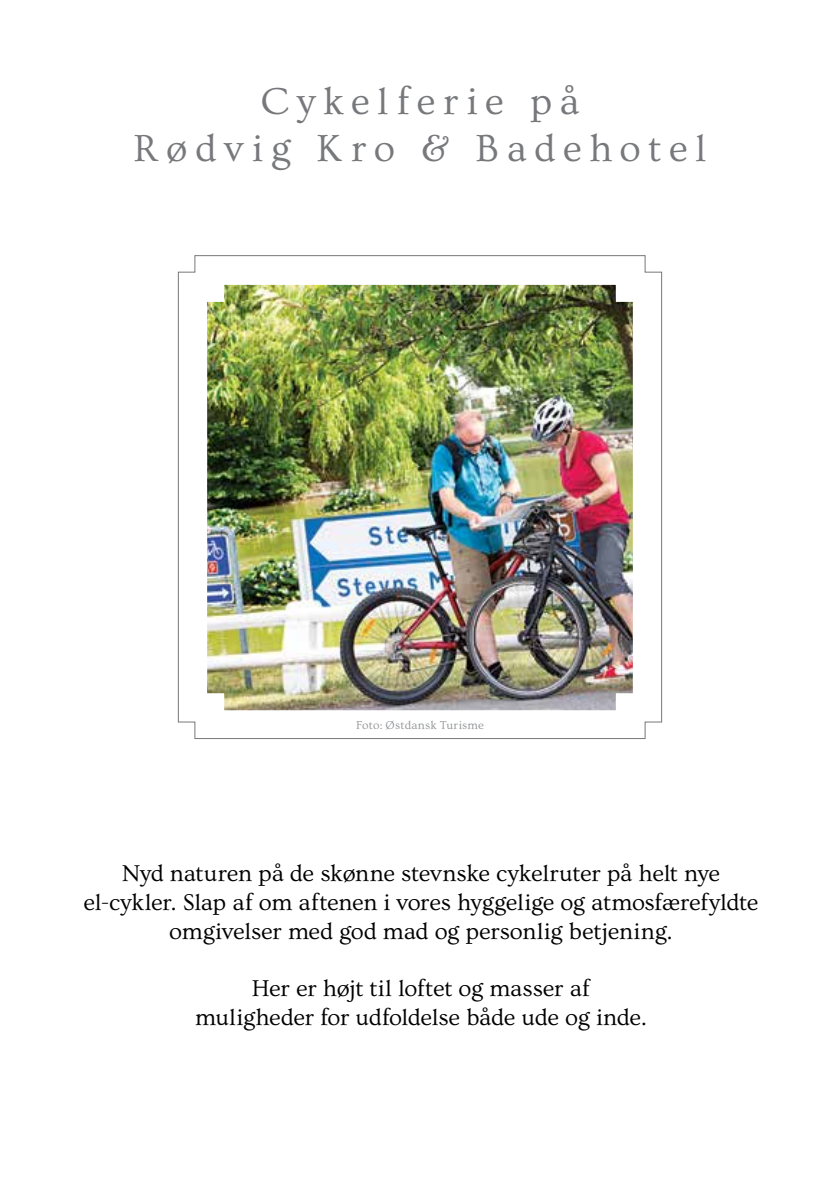
<style>
.page{position:relative;width:840px;height:1191px;background:#fff}
.page>*{position:absolute;margin:0;border:0;box-sizing:border-box;transform-origin:0 0}
.t1{font:39.4px/47.4px "Ovo";letter-spacing:.19em;color:#77787b;text-align:center}
.t2{font:24px/28.8px "Ovo";letter-spacing:-.01em;color:#000;text-align:center}
.t3{font:12px "Ovo";letter-spacing:.015em;color:#939598}
</style>
<div class="page">
<svg style="left:177px;top:255px;width:485px;height:484px"></svg>
<img style="left:207px;top:285px;width:425px;height:425px">
<h1 class="t1" style="left:133px;top:78px;width:574px">Cykelferie på<br>Rødvig Kro &amp; Badehotel</h1>
<p class="t3" style="left:356px;top:718px;width:129px">Foto: Østdansk Turisme</p>
<p class="t2" style="left:83px;top:859px;width:676px">Nyd naturen på de skønne stevnske cykelruter på helt nye el-cykler. Slap af om aftenen i vores hyggelige og atmosfærefyldte omgivelser med god mad og personlig betjening.</p>
<p class="t2" style="left:195px;top:974px;width:453px">Her er højt til loftet og masser af muligheder for udfoldelse både ude og inde.</p>
</div>
